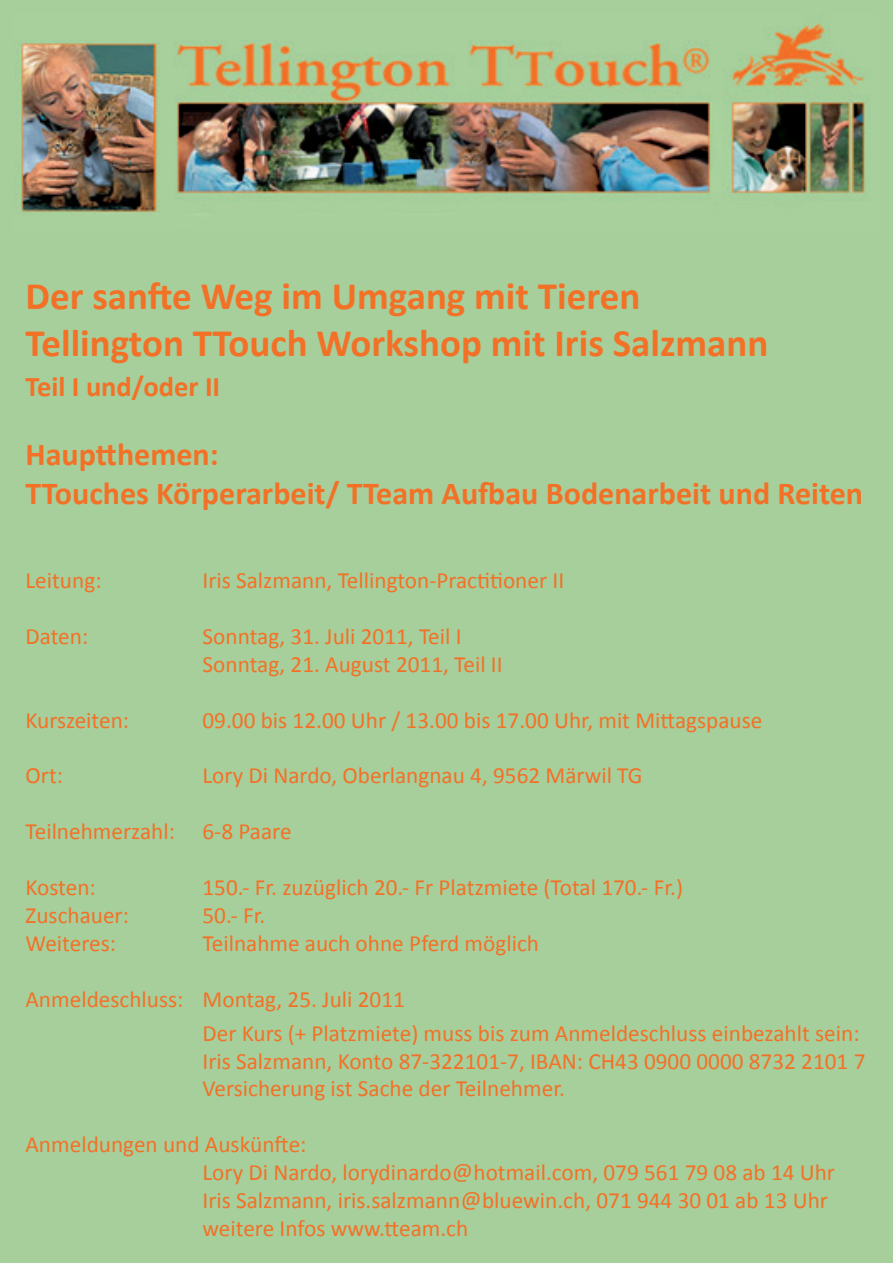
<style>
.page{position:relative;width:893px;height:1263px;background:#a6cf9c}
.page>*{position:absolute;margin:0;border:0;box-sizing:border-box;transform-origin:0 0}
.t1{font:700 39px/46.8px "Calibri";color:#f37127}
.t2{font:700 32.1px/38.5px "Calibri";color:#f37127}
.t3{font:700 28.5px "Calibri";color:#f37127}
.t4{font:23.25px/27.9px "Calibri";color:#f37127}
</style>
<div class="page">
<img style="left:15px;top:23px;width:852px;height:192px">
<h1 class="t1" style="left:26px;top:273px;width:744px">Der sanfte Weg im Umgang mit Tieren<br>Tellington TTouch Workshop mit Iris Salzmann</h1>
<p class="t3" style="left:26px;top:368px;width:196px">Teil I und/oder II</p>
<h2 class="t2" style="left:26px;top:435px;width:839px">Hauptthemen:<br>TTouches Körperarbeit/ TTeam Aufbau Bodenarbeit und Reiten</h2>
<p class="t4" style="left:26px;top:567px;width:78px">Leitung:</p>
<p class="t4" style="left:203px;top:567px;width:363px">Iris Salzmann, Tellington-Practitioner II</p>
<p class="t4" style="left:26px;top:622px;width:64px">Daten:</p>
<p class="t4" style="left:203px;top:622px;width:302px">Sonntag, 31. Juli 2011, Teil I<br>Sonntag, 21. August 2011, Teil II</p>
<p class="t4" style="left:26px;top:706px;width:105px">Kurszeiten:</p>
<p class="t4" style="left:202px;top:706px;width:561px">09.00 bis 12.00 Uhr / 13.00 bis 17.00 Uhr, mit Mittagspause</p>
<p class="t4" style="left:26px;top:762px;width:39px">Ort:</p>
<p class="t4" style="left:203px;top:762px;width:442px">Lory Di Nardo, Oberlangnau 4, 9562 Märwil TG</p>
<p class="t4" style="left:26px;top:818px;width:268px">Teilnehmerzahl: 6-8 Paare</p>
<p class="t4" style="left:26px;top:873px;width:72px">Kosten:</p>
<p class="t4" style="left:203px;top:873px;width:482px">150.- Fr. zuzüglich 20.- Fr Platzmiete (Total 170.- Fr.)</p>
<p class="t4" style="left:26px;top:901px;width:105px">Zuschauer:</p>
<p class="t4" style="left:203px;top:901px;width:64px">50.- Fr.</p>
<p class="t4" style="left:26px;top:929px;width:92px">Weiteres:</p>
<p class="t4" style="left:203px;top:929px;width:338px">Teilnahme auch ohne Pferd möglich</p>
<p class="t4" style="left:203px;top:982px;width:658px;line-height:33.9px;text-indent:-177px">Anmeldeschluss: Montag, 25. Juli 2011<br>Der Kurs (+ Platzmiete) muss bis zum Anmeldeschluss einbezahlt sein:</p>
<p class="t4" style="left:203px;top:1047px;width:664px">Iris Salzmann, Konto 87-322101-7, IBAN: CH43 0900 0000 8732 2101 7<br>Versicherung ist Sache der Teilnehmer.</p>
<p class="t4" style="left:203px;top:1131px;width:634px;text-indent:-177px">Anmeldungen und Auskünfte:<br>Lory Di Nardo, lorydinardo@hotmail.com, 079 561 79 08 ab 14 Uhr Iris Salzmann, iris.salzmann@bluewin.ch, 071 944 30 01 ab 13 Uhr weitere Infos www.tteam.ch</p>
</div>
